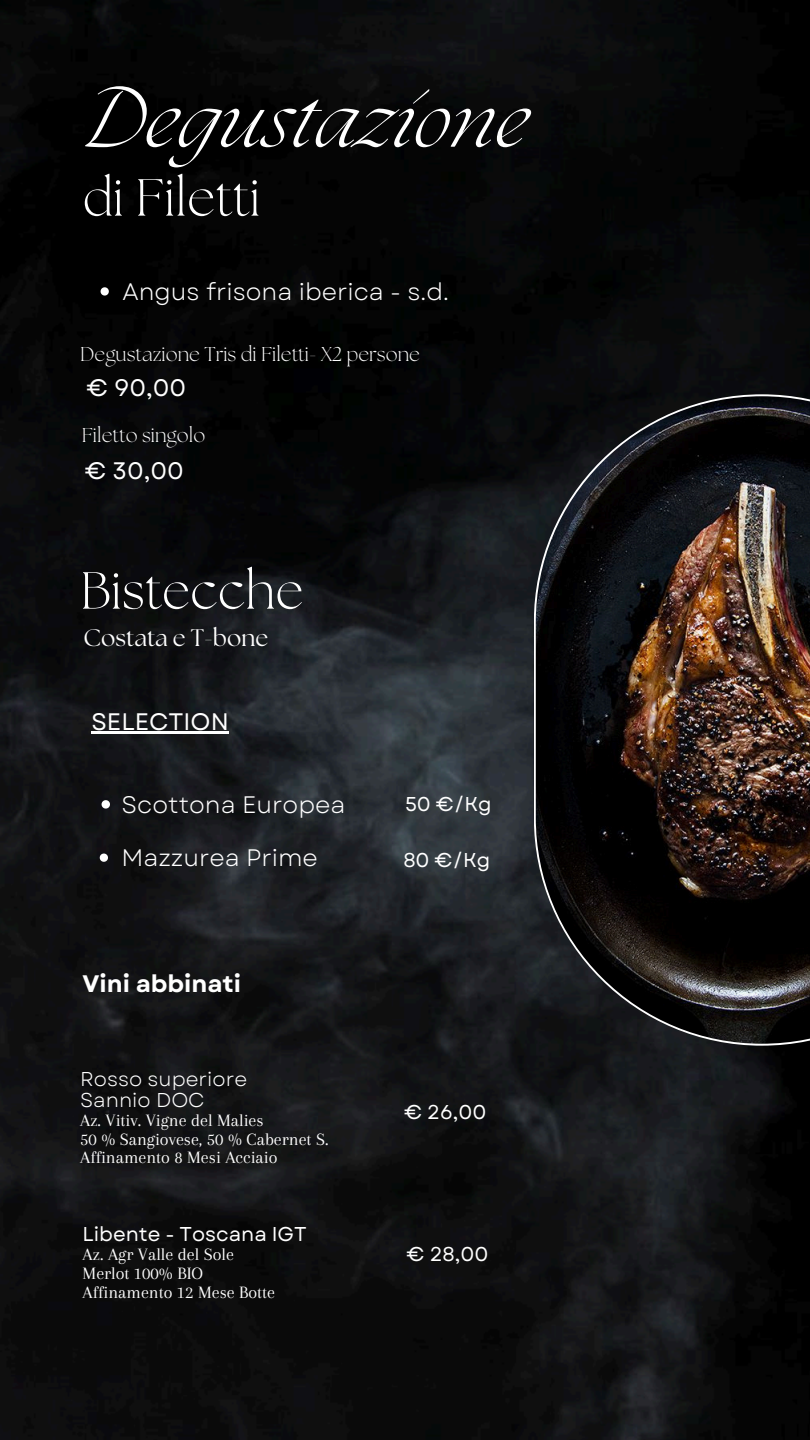
<style>
.page{position:relative;width:810px;height:1440px;background:#fff}
.page>*{position:absolute;margin:0;border:0;box-sizing:border-box;transform-origin:0 0}
.t1{font:italic 300 75.1px "The Seasons";color:#fff}
.t2{font:300 52.1px "The Seasons";color:#fff}
.t3{font:23.9px "Garet";color:#fff}
.t4{font:23.9px "Garet";color:#fff}
.t5{font:23.9px "The Seasons";color:#fff}
.t6{font:700 23.9px "Garet";color:#fff}
.t7{font:300 20px "The Seasons";color:#fff}
.t8{font:20px "Garet";color:#fff}
.t9{font:20px "Garet";color:#fff}
.t10{font:18px "Arapey";color:#fff}
</style>
<div class="page">
<img style="left:0;top:0;width:810px;height:1440px">
<img style="left:534px;top:394px;width:276px;height:652px">
<svg style="left:101px;top:287px;width:8px;height:9px"></svg>
<svg style="left:102px;top:800px;width:8px;height:9px"></svg>
<svg style="left:100px;top:854px;width:8px;height:8px"></svg>
<hr style="left:92px;top:731px;width:137px;height:3px;background:#fff">
<p class="t1" style="left:81px;top:87px;width:449px">Degustazione</p>
<h2 class="t2" style="left:83px;top:174px;width:179px">di Filetti</h2>
<h6 class="t3" style="left:122px;top:274px;width:328px">Angus frisona iberica - s.d.</h6>
<p class="t7" style="left:80px;top:345px;width:341px">Degustazione Tris di Filetti- X2 persone</p>
<h4 class="t4" style="left:87px;top:370px;width:101px">€ 90,00</h4>
<h6 class="t7" style="left:82px;top:426px;width:125px">Filetto singolo</h6>
<p class="t4" style="left:85px;top:453px;width:100px">€ 30,00</p>
<p class="t2" style="left:80px;top:567px;width:225px">Bistecche</p>
<p class="t5" style="left:83px;top:627px;width:186px">Costata e T-bone</p>
<p class="t4" style="left:92px;top:704px;width:139px">SELECTION</p>
<h5 class="t3" style="left:122px;top:787px;width:225px">Scottona Europea</h5>
<p class="t3" style="left:122px;top:841px;width:198px">Mazzurea Prime</p>
<h6 class="t6" style="left:83px;top:966px;width:160px">Vini abbinati</h6>
<h5 class="t9" style="left:80px;top:1065px;width:169px">Rosso superiore</h5>
<h2 class="t9" style="left:80px;top:1086px;width:126px">Sannio DOC</h2>
<h5 class="t10" style="left:80px;top:1110px;width:185px">Az. Vitiv. Vigne del Malies</h5>
<h3 class="t10" style="left:80px;top:1129px;width:250px">50 % Sangiovese, 50 % Cabernet S.</h3>
<p class="t10" style="left:80px;top:1148px;width:199px">Affinamento 8 Mesi Acciaio</p>
<p class="t8" style="left:83px;top:1220px;width:226px">Libente - Toscana IGT</p>
<p class="t10" style="left:83px;top:1244px;width:153px">Az. Agr Valle del Sole</p>
<p class="t10" style="left:83px;top:1263px;width:122px">Merlot 100% BIO</p>
<h6 class="t10" style="left:83px;top:1282px;width:194px">Affinamento 12 Mese Botte</h6>
<p class="t8" style="left:405px;top:789px;width:88px">50 €/Kg</p>
<h6 class="t8" style="left:403px;top:846px;width:88px">80 €/Kg</h6>
<h6 class="t8" style="left:404px;top:1098px;width:84px">€ 26,00</h6>
<p class="t8" style="left:407px;top:1240px;width:83px">€ 28,00</p>
</div>
